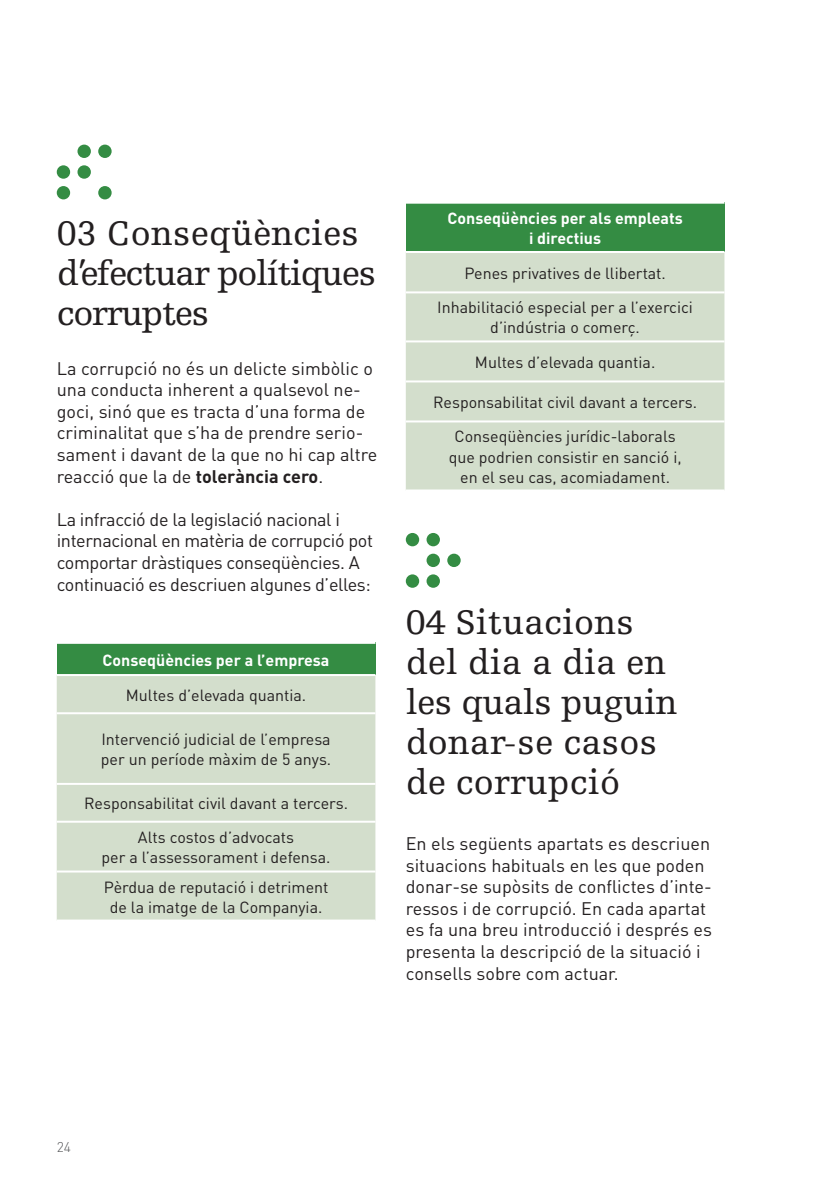
<style>
.page{position:relative;width:840px;height:1191px;background:#fff}
.page>*{position:absolute;margin:0;border:0;box-sizing:border-box;transform-origin:0 0}
.t1{font:36px/40px "Egyptienne F";color:#231f20}
.t2{font:36px/40px "Egyptienne F";letter-spacing:-.04em;color:#231f20}
.t3{font:18px/21.6px "DIN";color:#231f20}
.t4{font:18px/21.6px "DIN";letter-spacing:-.02em;color:#231f20}
.t5{font:16px/20px "DIN";color:#231f20;text-align:center}
.t6{font:700 16px/20px "DIN";color:#fff;text-align:center}
.t7{font:300 14px "DIN";color:#57585a}
.s1{font-weight:700}
</style>
<div class="page">
<div style="left:57px;top:643px;width:318px;height:32px;background:#348c43"></div>
<div style="left:57px;top:676px;width:318px;height:243px;background:#d3decc"></div>
<hr style="left:57px;top:642px;width:318px;height:2px;background:#fff">
<hr style="left:57px;top:674px;width:318px;height:2px;background:#fff">
<hr style="left:57px;top:712px;width:318px;height:2px;background:#fff">
<hr style="left:57px;top:783px;width:318px;height:2px;background:#fff">
<hr style="left:57px;top:820px;width:318px;height:2px;background:#fff">
<hr style="left:57px;top:870px;width:318px;height:2px;background:#fff">
<div style="left:405px;top:203px;width:319px;height:49px;background:#348c43"></div>
<div style="left:406px;top:253px;width:318px;height:236px;background:#d3decc"></div>
<hr style="left:405px;top:202px;width:319px;height:2px;background:#fff">
<hr style="left:405px;top:251px;width:319px;height:2px;background:#fff">
<hr style="left:405px;top:291px;width:319px;height:2px;background:#fff">
<hr style="left:405px;top:340px;width:319px;height:2px;background:#fff">
<hr style="left:405px;top:380px;width:319px;height:2px;background:#fff">
<hr style="left:405px;top:420px;width:319px;height:2px;background:#fff">
<div style="left:57px;top:186px;width:13px;height:13px;background:#348c43;border-radius:50%"></div>
<div style="left:98px;top:186px;width:14px;height:13px;background:#348c43;border-radius:50%"></div>
<div style="left:77px;top:165px;width:14px;height:14px;background:#348c43;border-radius:50%"></div>
<div style="left:57px;top:165px;width:13px;height:14px;background:#348c43;border-radius:50%"></div>
<div style="left:77px;top:145px;width:14px;height:13px;background:#348c43;border-radius:50%"></div>
<div style="left:98px;top:145px;width:14px;height:13px;background:#348c43;border-radius:50%"></div>
<div style="left:405px;top:574px;width:14px;height:14px;background:#348c43;border-radius:50%"></div>
<div style="left:426px;top:553px;width:13px;height:14px;background:#348c43;border-radius:50%"></div>
<div style="left:447px;top:553px;width:13px;height:14px;background:#348c43;border-radius:50%"></div>
<div style="left:405px;top:533px;width:14px;height:13px;background:#348c43;border-radius:50%"></div>
<div style="left:426px;top:574px;width:13px;height:14px;background:#348c43;border-radius:50%"></div>
<div style="left:426px;top:533px;width:13px;height:13px;background:#348c43;border-radius:50%"></div>
<h1 class="t2" style="left:57px;top:214px;width:321px">03 Conseqüències d’efectuar polítiques corruptes</h1>
<p class="t3" style="left:57px;top:357px;width:322px">La corrupció no és un delicte simbòlic o una conducta inherent a qualsevol ne&shy;goci, sinó que es tracta d’una forma de criminalitat que s’ha de prendre serio&shy;sament i davant de la que no hi cap altre reacció que la de <span class="s1">tolerància cero</span>.</p>
<p class="t4" style="left:57px;top:508px;width:317px">La infracció de la legislació nacional i internacional en matèria de corrupció pot comportar dràstiques conseqüències. A continuació es descriuen algunes d’elles:</p>
<p class="t6" style="left:103px;top:649px;width:228px">Conseqüències per a l’empresa</p>
<p class="t5" style="left:126px;top:684px;width:182px">Multes d’elevada quantia.</p>
<p class="t5" style="left:101px;top:729px;width:232px;text-align:left">Intervenció judicial de l’empresa per un període màxim de 5 anys.</p>
<p class="t5" style="left:84px;top:786px;width:265px;line-height:33.8px">Responsabilitat civil davant a tercers.<br>Alts costos d’advocats</p>
<p class="t5" style="left:101px;top:842px;width:230px;line-height:29.4px;text-align:left">per a l’assessorament i defensa.<br>Pèrdua de reputació i detriment</p>
<p class="t5" style="left:110px;top:896px;width:214px">de la imatge de la Companyia.</p>
<p class="t6" style="left:447px;top:207px;width:236px">Conseqüències per als empleats i directius</p>
<p class="t5" style="left:437px;top:255px;width:257px;line-height:34.8px">Penes privatives de llibertat.<br>Inhabilitació especial per a l’exercici</p>
<p class="t5" style="left:474px;top:310px;width:182px;line-height:34.6px">d’indústria o comerç.<br>Multes d’elevada quantia.</p>
<p class="t5" style="left:433px;top:384px;width:265px;line-height:34.6px">Responsabilitat civil davant a tercers.<br>Conseqüències jurídic-laborals</p>
<p class="t5" style="left:448px;top:446px;width:234px">que podrien consistir en sanció i, en el seu cas, acomiadament.</p>
<h1 class="t1" style="left:405px;top:602px;width:273px">04 Situacions del dia a dia en les quals puguin donar-se casos de corrupció</h1>
<p class="t3" style="left:405px;top:832px;width:307px">En els següents apartats es descriuen situacions habituals en les que poden donar-se supòsits de conflictes d’inte&shy;ressos i de corrupció. En cada apartat es fa una breu introducció i després es presenta la descripció de la situació i consells sobre com actuar.</p>
<p class="t7" style="left:57px;top:1138px;width:16px">24</p>
</div>
